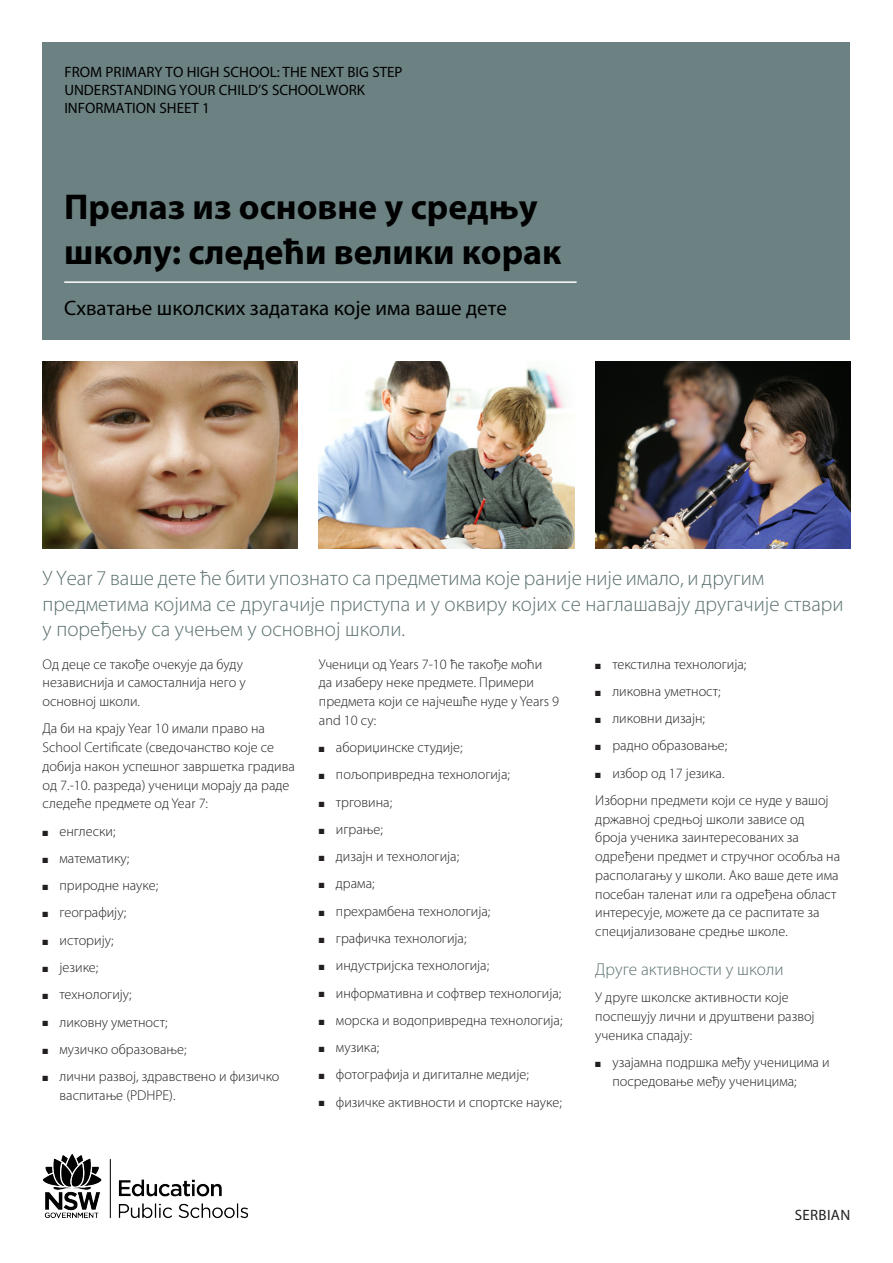
<style>
.page{position:relative;width:893px;height:1263px;background:#fff}
.page>*{position:absolute;margin:0;border:0;box-sizing:border-box;transform-origin:0 0}
.A4_info_sheet_title{font:700 36px/45px "Myriad Pro";color:#000}
.A4_stand_first{font:300 21px/25.5px "Myriad Pro";color:#5c7070}
.A4_info_sheet_sub_ti{font:21px "Myriad Pro";color:#000}
.A4_body_head{font:300 17.25px "Myriad Pro";color:#5c7070}
.A4_info_sheet_no{font:15px/18px "Myriad Pro";color:#000}
.A4_info_sheet_no-2{font:15px "Myriad Pro";color:#231f20}
.A4_body_copy{font:300 14.25px/18.8px "Myriad Pro";color:#231f20}
.A4_body_bullets{font:300 14.25px/18.8px "Myriad Pro";color:#231f20}
.t1{font:7.5px "Zapf Dingbats ITC";color:#231f20}
</style>
<div class="page">
<div style="left:43px;top:43px;width:807px;height:297px;background:#6c8282"></div>
<img style="left:43px;top:361px;width:255px;height:187px">
<hr style="left:64px;top:281px;width:513px;height:2px;background:#fff">
<img style="left:319px;top:361px;width:255px;height:187px">
<img style="left:595px;top:361px;width:255px;height:187px">
<img style="left:43px;top:1154px;width:205px;height:65px">
<p class="A4_info_sheet_no" style="left:64px;top:62px;width:340px">FROM PRIMARY TO HIGH SCHOOL: THE NEXT BIG STEP<br>UNDERSTANDING YOUR CHILD’S SCHOOLWORK<br>INFORMATION SHEET 1</p>
<p class="A4_info_sheet_title" style="left:64px;top:184px;width:499px">Прелаз из основне у средњу школу: следећи велики корак</p>
<p class="A4_info_sheet_sub_ti" style="left:64px;top:295px;width:444px">СХВАТАЊЕ ШКОЛСКИХ ЗАДАТАКА КОЈЕ ИМА ВАШЕ ДЕТЕ</p>
<p class="A4_stand_first" style="left:43px;top:565px;width:802px">У Year 7 ваше дете ће бити упознато са предметима које раније није имало, и другим предметима којима се другачије приступа и у оквиру којих се наглашавају другачије ствари у поређењу са учењем у основној школи.</p>
<p class="A4_body_copy" style="left:43px;top:654px;width:205px">Од деце се такође очекује да буду независнија и самосталнија него у основној школи.</p>
<p class="A4_body_copy" style="left:43px;top:719px;width:254px">Да би на крају Year 10 имали право на School Certificate (сведочанство које се добија након успешног завршетка градива од 7.-10. разреда) ученици морају да раде следеће предмете од Year 7:</p>
<p class="A4_body_bullets" style="left:60px;top:821px;width:58px">енглески;</p>
<p class="A4_body_bullets" style="left:60px;top:849px;width:71px">математику;</p>
<p class="A4_body_bullets" style="left:60px;top:876px;width:100px">природне науке;</p>
<p class="A4_body_bullets" style="left:60px;top:903px;width:68px">географију;</p>
<p class="A4_body_bullets" style="left:60px;top:930px;width:56px">историју;</p>
<p class="A4_body_bullets" style="left:60px;top:958px;width:40px">језике;</p>
<p class="A4_body_bullets" style="left:60px;top:985px;width:74px">технологију;</p>
<p class="A4_body_bullets" style="left:60px;top:1012px;width:110px">ликовну уметност;</p>
<p class="A4_body_bullets" style="left:60px;top:1039px;width:129px">музичко образовање;</p>
<p class="A4_body_bullets" style="left:60px;top:1067px;width:222px">лични развој, здравствено и физичко васпитање (PDHPE).</p>
<p class="t1" style="left:43px;top:829px;width:7px">■</p>
<p class="t1" style="left:43px;top:857px;width:7px">■</p>
<p class="t1" style="left:43px;top:884px;width:7px">■</p>
<p class="t1" style="left:43px;top:911px;width:7px">■</p>
<p class="t1" style="left:43px;top:938px;width:7px">■</p>
<p class="t1" style="left:43px;top:966px;width:7px">■</p>
<p class="t1" style="left:43px;top:993px;width:7px">■</p>
<p class="t1" style="left:43px;top:1020px;width:7px">■</p>
<p class="t1" style="left:43px;top:1047px;width:7px">■</p>
<p class="t1" style="left:43px;top:1075px;width:7px">■</p>
<p class="A4_body_copy" style="left:319px;top:654px;width:242px">Ученици од Years 7-10 ће такође моћи да изаберу неке предмете. Примери предмета који се најчешће нуде у Years 9 and 10 су:</p>
<p class="A4_body_bullets" style="left:336px;top:738px;width:128px">абориџинске студије;</p>
<p class="A4_body_bullets" style="left:336px;top:765px;width:175px">пољопривредна технологија;</p>
<p class="A4_body_bullets" style="left:336px;top:792px;width:58px">трговина;</p>
<p class="A4_body_bullets" style="left:336px;top:820px;width:48px">играње;</p>
<p class="A4_body_bullets" style="left:336px;top:847px;width:125px">дизајн и технологија;</p>
<p class="A4_body_bullets" style="left:336px;top:874px;width:40px">драма;</p>
<p class="A4_body_bullets" style="left:336px;top:901px;width:156px">прехрамбена технологија;</p>
<p class="A4_body_bullets" style="left:336px;top:929px;width:132px">графичка технологија;</p>
<p class="A4_body_bullets" style="left:336px;top:956px;width:155px">индустријска технологија;</p>
<p class="A4_body_bullets" style="left:336px;top:983px;width:227px">информативна и софтвер технологија;</p>
<p class="A4_body_bullets" style="left:336px;top:1010px;width:228px">морска и водопривредна технологија;</p>
<p class="A4_body_bullets" style="left:336px;top:1038px;width:45px">музика;</p>
<p class="A4_body_bullets" style="left:336px;top:1065px;width:194px">фотографија и дигиталне медије;</p>
<p class="A4_body_bullets" style="left:336px;top:1092px;width:227px">физичке активности и спортске науке;</p>
<p class="t1" style="left:319px;top:746px;width:7px">■</p>
<p class="t1" style="left:319px;top:773px;width:7px">■</p>
<p class="t1" style="left:319px;top:800px;width:7px">■</p>
<p class="t1" style="left:319px;top:828px;width:7px">■</p>
<p class="t1" style="left:319px;top:855px;width:7px">■</p>
<p class="t1" style="left:319px;top:882px;width:7px">■</p>
<p class="t1" style="left:319px;top:909px;width:7px">■</p>
<p class="t1" style="left:319px;top:937px;width:7px">■</p>
<p class="t1" style="left:319px;top:964px;width:7px">■</p>
<p class="t1" style="left:319px;top:991px;width:7px">■</p>
<p class="t1" style="left:319px;top:1018px;width:7px">■</p>
<p class="t1" style="left:319px;top:1046px;width:7px">■</p>
<p class="t1" style="left:319px;top:1073px;width:7px">■</p>
<p class="t1" style="left:319px;top:1100px;width:7px">■</p>
<p class="A4_body_bullets" style="left:612px;top:654px;width:136px">текстилна технологија;</p>
<p class="A4_body_bullets" style="left:612px;top:682px;width:110px">ликовна уметност;</p>
<p class="A4_body_bullets" style="left:612px;top:709px;width:94px">ликовни дизајн;</p>
<p class="A4_body_bullets" style="left:612px;top:736px;width:117px">радно образовање;</p>
<p class="A4_body_bullets" style="left:612px;top:763px;width:114px">избор од 17 језика.</p>
<p class="A4_body_copy" style="left:595px;top:791px;width:246px">Изборни предмети који се нуде у вашој државној средњој школи зависе од броја ученика заинтересованих за одређени предмет и стручног особља на располагању у школи. Ако ваше дете има посебан таленат или га одређена област интересује, можете да се распитате за специјализоване средње школе.</p>
<p class="A4_body_head" style="left:595px;top:959px;width:190px">Друге активности у школи</p>
<p class="A4_body_copy" style="left:595px;top:988px;width:221px">У друге школске активности које поспешују лични и друштвени развој ученика спадају:</p>
<p class="A4_body_bullets" style="left:612px;top:1053px;width:219px">узајамна подршка међу ученицима и посредовање међу ученицима;</p>
<p class="t1" style="left:595px;top:662px;width:7px">■</p>
<p class="t1" style="left:595px;top:690px;width:7px">■</p>
<p class="t1" style="left:595px;top:717px;width:7px">■</p>
<p class="t1" style="left:595px;top:744px;width:7px">■</p>
<p class="t1" style="left:595px;top:771px;width:7px">■</p>
<p class="t1" style="left:595px;top:1061px;width:7px">■</p>
<p class="A4_info_sheet_no-2" style="left:795px;top:1206px;width:9px">SERBIAN</p>
</div>
